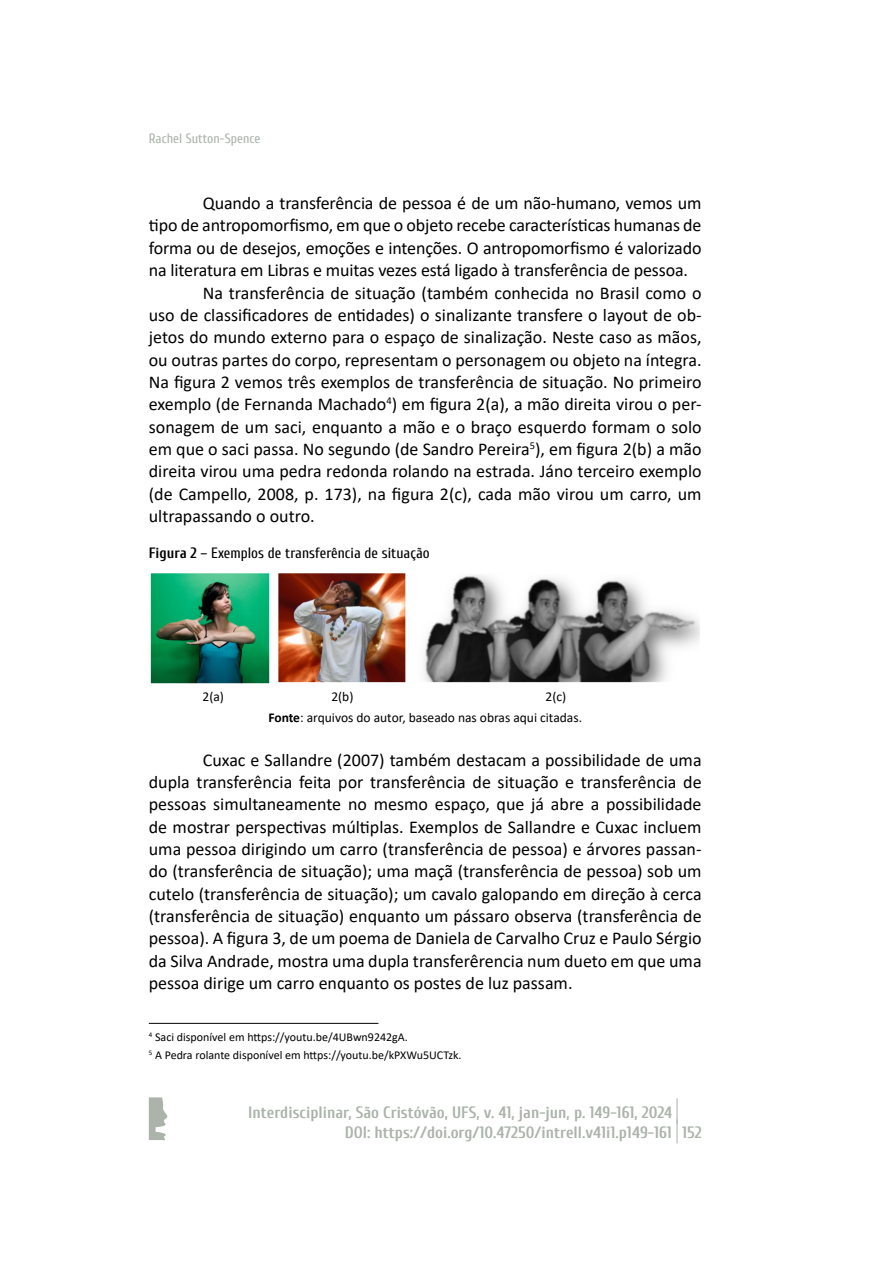
<style>
.page{position:relative;width:893px;height:1263px;background:#fff}
.page>*{position:absolute;margin:0;border:0;box-sizing:border-box;transform-origin:0 0}
.t1{font:18px/22.4px "Calibri";color:#000;text-align:justify}
.t2{font:700 16.5px/19.8px "Cuprum";color:#abb3ab}
.t3{font:15px "Cuprum";color:#000}
.t4{font:13.5px/21px "Calibri";color:#000}
.t5{font:13.5px "Cuprum";color:#abb3ab}
.t6{font:12px/17.7px "Calibri";color:#000}
.s1{font-weight:700}
.s2{font-size:28.05px}
.s3{font-size:26.4px}
</style>
<div class="page">
<svg style="left:149px;top:1097px;width:18px;height:43px"></svg>
<img style="left:150px;top:573px;width:550px;height:111px">
<hr style="left:149px;top:1023px;width:229px;height:1px;background:#000">
<p class="t5" style="left:149px;top:128px;width:113px">Rachel Sutton-Spence</p>
<p class="t1" style="left:203px;top:191px;width:500px">Quando a transferência de pessoa é de um não-humano, vemos um</p>
<p class="t1" style="left:149px;top:214px;width:554px">tipo de antropomorfismo, em que o objeto recebe características humanas de</p>
<p class="t1" style="left:149px;top:236px;width:554px">forma ou de desejos, emoções e intenções. O antropomorfismo é valorizado</p>
<p class="t1" style="left:149px;top:259px;width:541px">na literatura em Libras e muitas vezes está ligado à transferência de pessoa.</p>
<p class="t1" style="left:203px;top:281px;width:500px">Na transferência de situação (também conhecida no Brasil como o</p>
<p class="t1" style="left:149px;top:303px;width:554px">uso de classificadores de entidades) o sinalizante transfere o layout de ob-</p>
<p class="t1" style="left:149px;top:326px;width:554px">jetos do mundo externo para o espaço de sinalização. Neste caso as mãos,</p>
<p class="t1" style="left:149px;top:348px;width:554px">ou outras partes do corpo, representam o personagem ou objeto na íntegra.</p>
<p class="t1" style="left:149px;top:370px;width:554px">Na figura 2 vemos três exemplos de transferência de situação. No primeiro</p>
<p class="t1" style="left:149px;top:393px;width:554px">exemplo (de Fernanda Machado<sup>4</sup>) em figura 2(a), a mão direita virou o per-</p>
<p class="t1" style="left:149px;top:415px;width:554px">sonagem de um saci, enquanto a mão e o braço esquerdo formam o solo</p>
<p class="t1" style="left:149px;top:437px;width:554px">em que o saci passa. No segundo (de Sandro Pereira<sup>5</sup>), em figura 2(b) a mão</p>
<p class="t1" style="left:149px;top:460px;width:554px">direita virou uma pedra redonda rolando na estrada. Jáno terceiro exemplo</p>
<p class="t1" style="left:149px;top:482px;width:554px">(de Campello, 2008, p. 173), na figura 2(c), cada mão virou um carro, um</p>
<p class="t1" style="left:149px;top:504px;width:167px">ultrapassando o outro.</p>
<p class="t3" style="left:149px;top:542px;width:282px"><span class="s1">Figura 2</span> – Exemplos de transferência de situação</p>
<p class="t4" style="left:268px;top:686px;width:315px;text-indent:277px">2(c)<br><span class="s1">Fonte</span>: arquivos do autor, baseado nas obras aqui citadas.</p>
<p class="t1" style="left:149px;top:748px;width:554px;text-indent:54px">Cuxac e Sallandre (2007) também destacam a possibilidade de uma dupla transferência feita por transferência de situação e transferência de pessoas simultaneamente no mesmo espaço, que já abre a possibilidade de mostrar perspectivas múltiplas. Exemplos de Sallandre e Cuxac incluem uma pessoa dirigindo um carro (transferência de pessoa) e árvores passan&shy;do (transferência de situação); uma maçã (transferência de pessoa) sob um cutelo (transferência de situação); um cavalo galopando em direção à cerca (transferência de situação) enquanto um pássaro observa (transferência de pessoa). A figura 3, de um poema de Daniela de Carvalho Cruz e Paulo Sérgio da Silva Andrade, mostra uma dupla transferêrencia num dueto em que uma pessoa dirige um carro enquanto os postes de luz passam.</p>
<p class="t4" style="left:203px;top:686px;width:23px">2(a)</p>
<p class="t4" style="left:331px;top:686px;width:24px">2(b)</p>
<p class="t6" style="left:149px;top:1028px;width:314px"><sup>4</sup> Saci disponível em https://youtu.be/4UBwn9242gA.<br><sup>5</sup> A Pedra rolante disponível em https://youtu.be/kPXWu5UCTzk.</p>
<p class="t2" style="left:345px;top:1101px;width:358px;text-indent:-96px">Interdisciplinar, São Cristóvão, UFS, v. 41, jan-jun, p. 149-161, 2024 <span class="s2">|<br></span>DOI: https://doi.org/10.47250/intrell.v41i1.p149-161 <span class="s3">|</span> 152</p>
</div>
